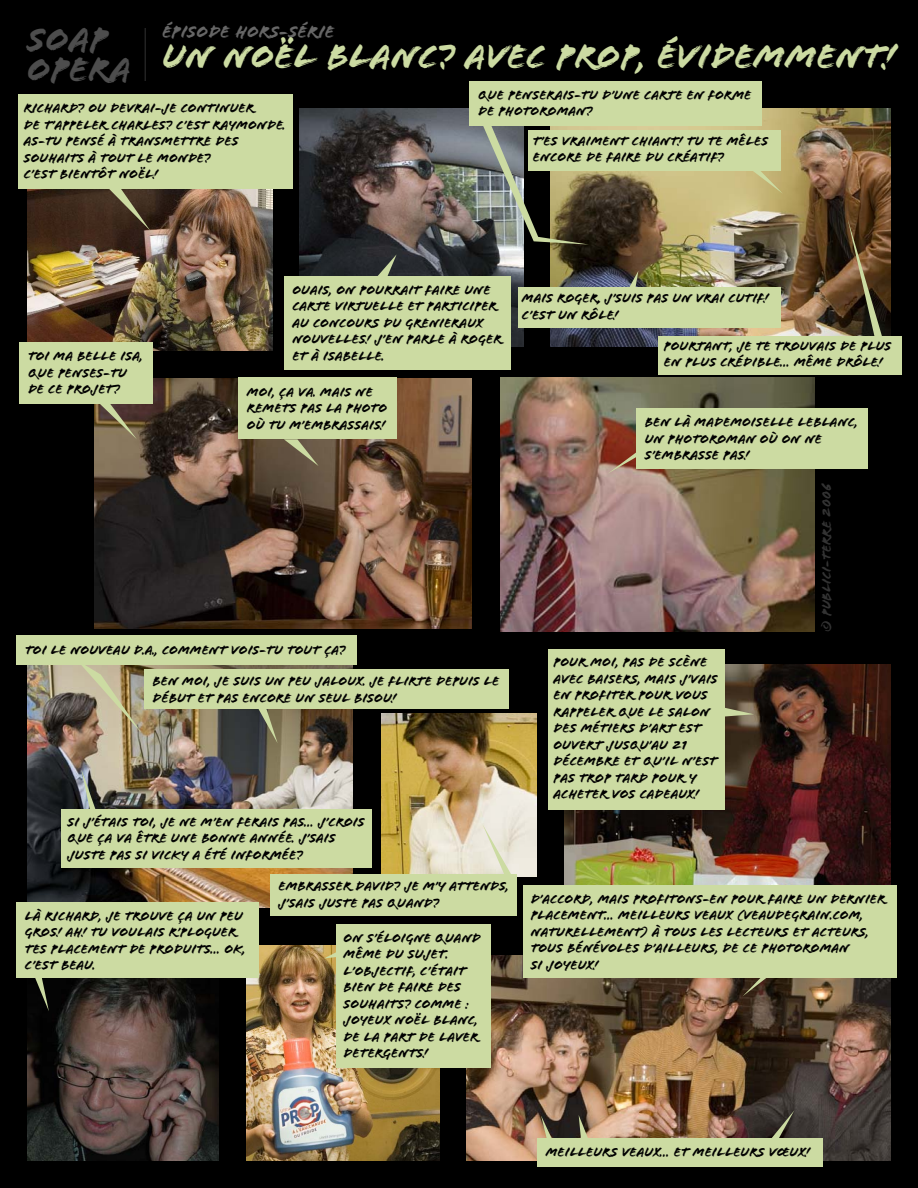
<style>
.page{position:relative;width:918px;height:1188px;background:#000}
.page>*{position:absolute;margin:0;border:0;box-sizing:border-box;transform-origin:0 0}
.t1{font:36px "Flood Std";color:#ccdba2}
.t2{font:36px/30px "Flood Std";color:#4d4d4d}
.t3{font:18px "Flood Std";color:#666}
.t4{font:13.5px/16.5px "Flood Std";color:#000}
.t5{font:13.5px "Flood Std";color:#333}
</style>
<div class="page">
<hr style="left:145px;top:28px;width:1px;height:53px;background:#333">
<img style="left:27px;top:189px;width:245px;height:161px">
<img style="left:299px;top:108px;width:225px;height:238px">
<img style="left:551px;top:108px;width:340px;height:238px">
<img style="left:94px;top:378px;width:378px;height:250px">
<img style="left:564px;top:665px;width:327px;height:220px">
<img style="left:27px;top:978px;width:192px;height:183px">
<img style="left:246px;top:945px;width:193px;height:216px">
<img style="left:467px;top:956px;width:424px;height:205px">
<img style="left:500px;top:378px;width:314px;height:253px">
<img style="left:381px;top:714px;width:156px;height:163px">
<img style="left:27px;top:665px;width:326px;height:243px">
<div style="left:19px;top:94px;width:274px;height:95px;background:#ccdba2"></div>
<div style="left:285px;top:276px;width:226px;height:94px;background:#ccdba2"></div>
<div style="left:470px;top:81px;width:292px;height:45px;background:#ccdba2"></div>
<div style="left:528px;top:131px;width:253px;height:40px;background:#ccdba2"></div>
<div style="left:518px;top:288px;width:263px;height:40px;background:#ccdba2"></div>
<div style="left:19px;top:342px;width:134px;height:62px;background:#ccdba2"></div>
<div style="left:636px;top:408px;width:231px;height:61px;background:#ccdba2"></div>
<div style="left:17px;top:636px;width:340px;height:29px;background:#ccdba2"></div>
<div style="left:270px;top:874px;width:246px;height:42px;background:#ccdba2"></div>
<div style="left:537px;top:1138px;width:286px;height:29px;background:#ccdba2"></div>
<div style="left:523px;top:885px;width:374px;height:93px;background:#ccdba2"></div>
<div style="left:16px;top:902px;width:243px;height:76px;background:#ccdba2"></div>
<div style="left:336px;top:924px;width:155px;height:144px;background:#ccdba2"></div>
<div style="left:144px;top:669px;width:364px;height:40px;background:#ccdba2"></div>
<div style="left:62px;top:809px;width:310px;height:58px;background:#ccdba2"></div>
<div style="left:548px;top:649px;width:176px;height:161px;background:#ccdba2"></div>
<div style="left:238px;top:378px;width:159px;height:61px;background:#ccdba2"></div>
<div style="left:659px;top:336px;width:243px;height:39px;background:#ccdba2"></div>
<svg style="left:104px;top:189px;width:46px;height:42px"></svg>
<svg style="left:375px;top:254px;width:22px;height:22px"></svg>
<svg style="left:482px;top:126px;width:107px;height:119px"></svg>
<svg style="left:748px;top:167px;width:35px;height:27px"></svg>
<svg style="left:628px;top:271px;width:10px;height:17px"></svg>
<svg style="left:848px;top:219px;width:34px;height:117px"></svg>
<svg style="left:96px;top:404px;width:41px;height:35px"></svg>
<svg style="left:608px;top:450px;width:40px;height:24px"></svg>
<svg style="left:284px;top:439px;width:35px;height:27px"></svg>
<img style="left:77px;top:665px;width:64px;height:67px">
<svg style="left:81px;top:770px;width:15px;height:39px"></svg>
<svg style="left:257px;top:709px;width:21px;height:34px"></svg>
<svg style="left:483px;top:824px;width:29px;height:50px"></svg>
<svg style="left:724px;top:707px;width:30px;height:10px"></svg>
<svg style="left:34px;top:978px;width:15px;height:33px"></svg>
<svg style="left:324px;top:951px;width:12px;height:7px"></svg>
<svg style="left:742px;top:978px;width:30px;height:18px"></svg>
<svg style="left:541px;top:1116px;width:12px;height:22px"></svg>
<svg style="left:579px;top:1115px;width:10px;height:23px"></svg>
<svg style="left:770px;top:1110px;width:24px;height:28px"></svg>
<h1 class="t2" style="left:27px;top:27px;width:106px">SOAP<br>OPERA</h1>
<h2 class="t3" style="left:162px;top:25px;width:174px">ÉPISODE HORS-SÉRIE</h2>
<h1 class="t1" style="left:162px;top:42px;width:736px">UN NOËL BLANC? AVEC PROP, ÉVIDEMMENT!</h1>
<p class="t4" style="left:24px;top:101px;width:263px">RICHARD? OU DEVRAI-JE CONTINUER<br>DE T’APPELER CHARLES? C’EST RAYMONDE.<br>AS-TU PENSÉ À TRANSMETTRE DES<br>SOUHAITS À TOUT LE MONDE?<br>C’EST BIENTÔT NOËL!</p>
<p class="t4" style="left:478px;top:88px;width:275px">QUE PENSERAIS-TU D’UNE CARTE EN FORME<br>DE PHOTOROMAN?</p>
<p class="t4" style="left:533px;top:134px;width:237px">T’ES VRAIMENT CHIANT! TU TE MÊLES<br>ENCORE DE FAIRE DU CRÉATIF?</p>
<p class="t4" style="left:28px;top:349px;width:116px">TOI MA BELLE ISA,<br>QUE PENSES-TU<br>DE CE PROJET?</p>
<p class="t4" style="left:292px;top:283px;width:211px">OUAIS, ON POURRAIT FAIRE UNE<br>CARTE VIRTUELLE ET PARTICIPER<br>AU CONCOURS DU GRENIERAUX<br>NOUVELLES! J’EN PARLE À ROGER<br>ET À ISABELLE.</p>
<p class="t4" style="left:247px;top:384px;width:142px">MOI, ÇA VA. MAIS NE<br>REMETS PAS LA PHOTO<br>OÙ TU M’EMBRASSAIS!</p>
<p class="t4" style="left:25px;top:643px;width:322px">TOI LE NOUVEAU D.A., COMMENT VOIS-TU TOUT ÇA?</p>
<p class="t4" style="left:153px;top:674px;width:348px">BEN MOI, JE SUIS UN PEU JALOUX. JE FLIRTE DEPUIS LE<br>DÉBUT ET PAS ENCORE UN SEUL BISOU!</p>
<p class="t4" style="left:68px;top:814px;width:299px">SI J’ÉTAIS TOI, JE NE M’EN FERAIS PAS… J’CROIS<br>QUE ÇA VA ÊTRE UNE BONNE ANNÉE. J’SAIS<br>JUSTE PAS SI VICKY A ÉTÉ INFORMÉE?</p>
<p class="t4" style="left:25px;top:909px;width:222px">LÀ RICHARD, JE TROUVE ÇA UN PEU<br>GROS! AH! TU VOULAIS R’PLOGUER<br>TES PLACEMENT DE PRODUITS… OK,<br>C’EST BEAU.</p>
<p class="t4" style="left:279px;top:879px;width:232px">EMBRASSER DAVID? JE M’Y ATTENDS,<br>J’SAIS JUSTE PAS QUAND?</p>
<p class="t4" style="left:344px;top:930px;width:139px">ON S’ÉLOIGNE QUAND<br>MÊME DU SUJET.<br>L’OBJECTIF, C’ÉTAIT<br>BIEN DE FAIRE DES<br>SOUHAITS? COMME :<br>JOYEUX NOËL BLANC,<br>DE LA PART DE LAVER<br>DETERGENTS!</p>
<p class="t4" style="left:522px;top:291px;width:248px">MAIS ROGER, J’SUIS PAS UN VRAI CUTIF!<br>C’EST UN RÔLE!</p>
<p class="t4" style="left:664px;top:338px;width:229px">POURTANT, JE TE TROUVAIS DE PLUS<br>EN PLUS CRÉDIBLE… MÊME DRÔLE!</p>
<p class="t4" style="left:645px;top:415px;width:214px">BEN LÀ MADEMOISELLE LEBLANC,<br>UN PHOTOROMAN OÙ ON NE<br>S’EMBRASSE PAS!</p>
<p class="t4" style="left:554px;top:655px;width:166px">POUR MOI, PAS DE SCÈNE<br>AVEC BAISERS, MAIS J’VAIS<br>EN PROFITER POUR VOUS<br>RAPPELER QUE LE SALON<br>DES MÉTIERS D’ART EST<br>OUVERT JUSQU’AU 21<br>DÉCEMBRE ET QU’IL N’EST<br>PAS TROP TARD POUR Y<br>ACHETER VOS CADEAUX!</p>
<p class="t5" style="left:821px;top:632px;width:150px;rotate:-90deg">© PUBLICI-TERRE 2006</p>
<p class="t4" style="left:531px;top:892px;width:356px">D’ACCORD, MAIS PROFITONS-EN POUR FAIRE UN DERNIER PLACEMENT… MEILLEURS VEAUX (VEAUDEGRAIN.COM, NATURELLEMENT) À TOUS LES LECTEURS ET ACTEURS, TOUS BÉNÉVOLES D’AILLEURS, DE CE PHOTOROMAN<br>SI JOYEUX!</p>
<p class="t4" style="left:546px;top:1145px;width:266px">MEILLEURS VEAUX… ET MEILLEURS VŒUX!</p>
</div>
